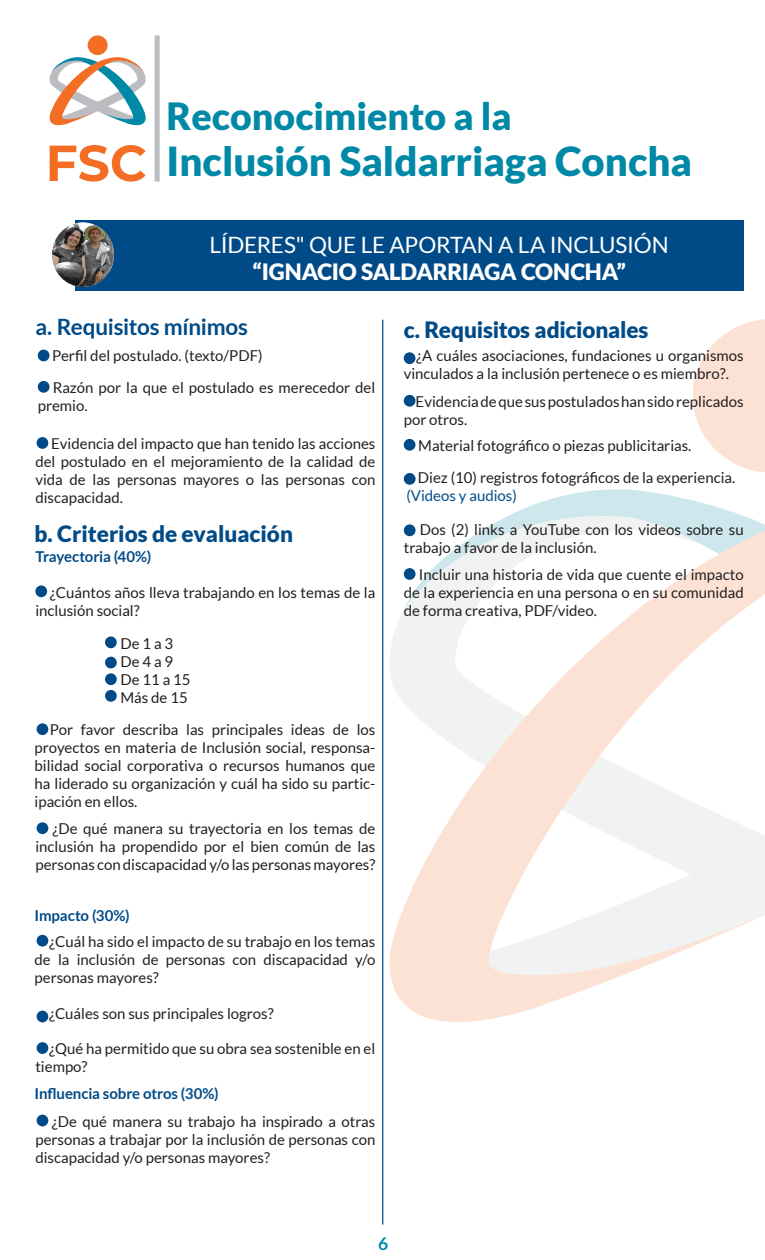
<style>
.page{position:relative;width:765px;height:1260px;background:#fff}
.page>*{position:absolute;margin:0;border:0;box-sizing:border-box;transform-origin:0 0}
.t1{font:900 40px "Lato";color:#0088a7}
.t2{font:900 37.5px "Lato";color:#0088a7}
.t3{font:900 22.5px "Lato";color:#004b87}
.t4{font:22.5px "Lato";letter-spacing:-.01em;color:#fff}
.t5{font:900 22.5px "Lato";letter-spacing:-.01em;color:#fff}
.t6{font:700 22.5px "Lato";letter-spacing:-.015em;color:#004b87}
.t7{font:700 17.5px "Lato";color:#0088a7}
.t8{font:15px/18px "Lato";color:#231f20}
.t9{font:700 15px "Lato";letter-spacing:-.01em;color:#004b87}
.t10{font:15px "Lato";color:#004b87}
</style>
<div class="page">
<svg style="left:693px;top:319px;width:72px;height:154px"></svg>
<svg style="left:389px;top:489px;width:376px;height:533px"></svg>
<svg style="left:50px;top:145px;width:96px;height:37px"></svg>
<div style="left:88px;top:35px;width:20px;height:20px;background:#f36e24;border-radius:50%"></div>
<svg style="left:49px;top:57px;width:97px;height:68px"></svg>
<div style="left:155px;top:35px;width:5px;height:147px;background:#bcbdc0"></div>
<div style="left:76px;top:220px;width:668px;height:71px;background:#004b87"></div>
<img style="left:52px;top:223px;width:62px;height:64px">
<div style="left:38px;top:350px;width:12px;height:11px;background:#004b87;border-radius:50%"></div>
<div style="left:38px;top:381px;width:12px;height:12px;background:#004b87;border-radius:50%"></div>
<div style="left:37px;top:437px;width:11px;height:12px;background:#004b87;border-radius:50%"></div>
<div style="left:35px;top:585px;width:12px;height:12px;background:#004b87;border-radius:50%"></div>
<div style="left:105px;top:636px;width:12px;height:12px;background:#004b87;border-radius:50%"></div>
<div style="left:105px;top:657px;width:12px;height:11px;background:#004b87;border-radius:50%"></div>
<div style="left:105px;top:673px;width:12px;height:12px;background:#004b87;border-radius:50%"></div>
<div style="left:105px;top:690px;width:12px;height:12px;background:#004b87;border-radius:50%"></div>
<div style="left:37px;top:723px;width:11px;height:12px;background:#004b87;border-radius:50%"></div>
<div style="left:37px;top:822px;width:11px;height:12px;background:#004b87;border-radius:50%"></div>
<div style="left:37px;top:935px;width:11px;height:12px;background:#004b87;border-radius:50%"></div>
<div style="left:37px;top:1011px;width:11px;height:11px;background:#004b87;border-radius:50%"></div>
<div style="left:37px;top:1042px;width:11px;height:12px;background:#004b87;border-radius:50%"></div>
<div style="left:37px;top:1115px;width:11px;height:11px;background:#004b87;border-radius:50%"></div>
<div style="left:404px;top:352px;width:11px;height:12px;background:#004b87;border-radius:50%"></div>
<div style="left:404px;top:395px;width:11px;height:12px;background:#004b87;border-radius:50%"></div>
<div style="left:404px;top:439px;width:11px;height:12px;background:#004b87;border-radius:50%"></div>
<hr style="left:382px;top:320px;width:1px;height:905px;background:#004b87">
<div style="left:404px;top:473px;width:12px;height:12px;background:#004b87;border-radius:50%"></div>
<div style="left:404px;top:524px;width:12px;height:12px;background:#004b87;border-radius:50%"></div>
<div style="left:404px;top:568px;width:12px;height:12px;background:#004b87;border-radius:50%"></div>
<p class="t2" style="left:167px;top:94px;width:347px">Reconocimiento a la</p>
<p class="t1" style="left:167px;top:138px;width:527px">Inclusión Saldarriaga Concha</p>
<p class="t4" style="left:210px;top:232px;width:461px">LÍDERES" QUE LE APORTAN A LA INCLUSIÓN</p>
<p class="t5" style="left:253px;top:258px;width:375px">“IGNACIO SALDARRIAGA CONCHA”</p>
<p class="t6" style="left:35px;top:314px;width:214px">a. Requisitos mínimos</p>
<p class="t8" style="left:52px;top:347px;width:212px">Perfil del postulado. (texto/PDF)</p>
<p class="t8" style="left:38px;top:378px;width:339px;text-indent:15px">Razón por la que el postulado es merecedor del premio.</p>
<p class="t8" style="left:35px;top:435px;width:342px;text-align:justify;text-indent:16px">Evidencia del impacto que han tenido las acciones del postulado en el mejoramiento de la calidad de vida de las personas mayores o las personas con discapacidad.</p>
<p class="t3" style="left:35px;top:520px;width:260px">b. Criterios de evaluación</p>
<p class="t9" style="left:35px;top:548px;width:118px">Trayectoria (40%)</p>
<p class="t8" style="left:35px;top:583px;width:342px;text-indent:15px">¿Cuántos años lleva trabajando en los temas de la inclusión social?</p>
<p class="t8" style="left:120px;top:634px;width:54px">De 1 a 3</p>
<p class="t8" style="left:120px;top:652px;width:54px">De 4 a 9</p>
<p class="t8" style="left:120px;top:670px;width:72px">De 11 a 15</p>
<p class="t8" style="left:120px;top:688px;width:69px">Más de 15</p>
<p class="t8" style="left:35px;top:721px;width:342px;text-align:justify;text-indent:15px">Por favor describa las principales ideas de los proyectos en materia de Inclusión social, responsa&shy;bilidad social corporativa o recursos humanos que ha liderado su organización y cuál ha sido su partic&shy;ipación en ellos.</p>
<p class="t8" style="left:35px;top:820px;width:342px;text-align:justify;text-indent:17px">¿De qué manera su trayectoria en los temas de inclusión ha propendido por el bien común de las personas con discapacidad y/o las personas mayores?</p>
<p class="t9" style="left:35px;top:906px;width:97px">Impacto (30%)</p>
<p class="t8" style="left:35px;top:932px;width:342px;text-align:justify;text-indent:15px">¿Cuál ha sido el impacto de su trabajo en los temas de la inclusión de personas con discapacidad y/o personas mayores?</p>
<p class="t8" style="left:49px;top:1005px;width:226px">¿Cuáles son sus principales logros?</p>
<p class="t8" style="left:35px;top:1040px;width:341px;text-indent:14px">¿Qué ha permitido que su obra sea sostenible en el tiempo?</p>
<p class="t9" style="left:35px;top:1085px;width:186px">Influencia sobre otros (30%)</p>
<p class="t8" style="left:35px;top:1112px;width:341px;text-align:justify;text-indent:17px">¿De qué manera su trabajo ha inspirado a otras personas a trabajar por la inclusión de personas con discapacidad y/o personas mayores?</p>
<p class="t3" style="left:404px;top:316px;width:246px">c. Requisitos adicionales</p>
<p class="t8" style="left:404px;top:346px;width:342px;text-indent:12px">¿A cuáles asociaciones, fundaciones u organismos vinculados a la inclusión pertenece o es miembro?.</p>
<p class="t8" style="left:404px;top:393px;width:342px;text-indent:12px">Evidencia de que sus postulados han sido replicados por otros.</p>
<p class="t8" style="left:418px;top:436px;width:275px">Material fotográfico o piezas publicitarias.</p>
<p class="t8" style="left:418px;top:469px;width:319px">Diez (10) registros fotográficos de la experiencia.</p>
<p class="t10" style="left:406px;top:488px;width:112px">(Videos y audios)</p>
<p class="t8" style="left:404px;top:521px;width:341px;text-indent:16px">Dos (2) links a YouTube con los videos sobre su trabajo a favor de la inclusión.</p>
<p class="t8" style="left:404px;top:566px;width:341px;text-align:justify;text-indent:15px">Incluir una historia de vida que cuente el impacto de la experiencia en una persona o en su comunidad de forma creativa, PDF/video.</p>
<p class="t7" style="left:378px;top:1234px;width:12px">6</p>
</div>
